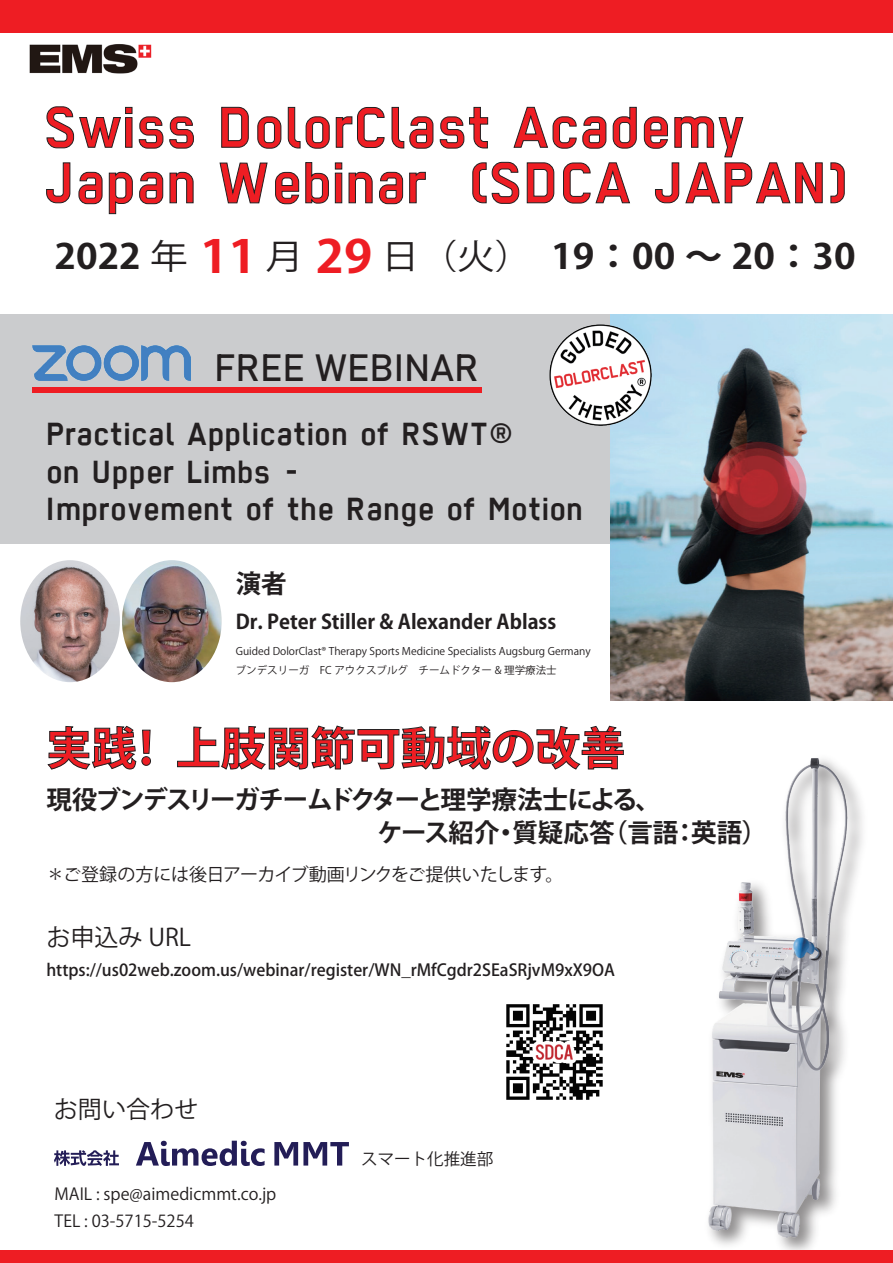
<style>
.page{position:relative;width:893px;height:1263px;background:#fff}
.page>*{position:absolute;margin:0;border:0;box-sizing:border-box;transform-origin:0 0}
.t1{font:700 64.5px/55.5px "TRANS";color:#ee1d23}
.t2{font:700 45px "Koz Go Pr 6 N";color:#ee1d23}
.t3{font:37.5px "Bahnschrift";color:#231f20}
.t4{font:700 36px/37.5px "TRANS";color:#231f20}
.t5{font:700 34.5px "Koz Go Pro";color:#231f20;scale:1.09 1}
.t6{font:700 25.5px/33px "Koz Go Pr 6 N";letter-spacing:-.055em;color:#231f20}
.t7{font:24px "Koz Go Pr 6 N";color:#231f20}
.t8{font:700 19.95px "Koz Go Pr 6 N";color:#231f20}
.t9{font:18px "Koz Go Pro";letter-spacing:-.04em;color:#231f20}
.t10{font:500 16.5px "Koz Go Pr 6 N";color:#231f20}
.t11{font:16.5px/27.3px "Koz Go Pr 6 N";color:#231f20}
.t12{font:10.5px/18.3px "Koz Go Pr 6 N";color:#231f20}
.s1{font-weight:400}
.s2{font-size:45px;color:#ee1d23}
</style>
<div class="page">
<img style="left:708px;top:758px;width:155px;height:487px">
<div style="left:0;top:314px;width:892px;height:230px;background:#cbccce"></div>
<img style="left:610px;top:314px;width:282px;height:386px">
<img style="left:549px;top:318px;width:108px;height:114px">
<img style="left:29px;top:44px;width:123px;height:30px">
<div style="left:0;top:0;width:892px;height:32px;background:#ee1d23"></div>
<svg style="left:46px;top:106px;width:86px;height:42px"></svg>
<svg style="left:139px;top:116px;width:24px;height:33px"></svg>
<svg style="left:169px;top:116px;width:25px;height:33px"></svg>
<svg style="left:221px;top:107px;width:28px;height:41px"></svg>
<svg style="left:257px;top:116px;width:24px;height:33px"></svg>
<svg style="left:287px;top:107px;width:42px;height:42px"></svg>
<svg style="left:335px;top:107px;width:49px;height:41px"></svg>
<svg style="left:391px;top:107px;width:42px;height:42px"></svg>
<svg style="left:439px;top:107px;width:49px;height:42px"></svg>
<svg style="left:513px;top:107px;width:63px;height:42px"></svg>
<svg style="left:582px;top:116px;width:24px;height:33px"></svg>
<svg style="left:612px;top:107px;width:24px;height:42px"></svg>
<svg style="left:46px;top:162px;width:24px;height:41px"></svg>
<svg style="left:78px;top:172px;width:24px;height:32px"></svg>
<svg style="left:109px;top:172px;width:24px;height:42px"></svg>
<svg style="left:139px;top:172px;width:24px;height:32px"></svg>
<svg style="left:169px;top:172px;width:24px;height:31px"></svg>
<svg style="left:219px;top:162px;width:48px;height:41px"></svg>
<svg style="left:275px;top:172px;width:24px;height:32px"></svg>
<svg style="left:305px;top:162px;width:37px;height:42px"></svg>
<svg style="left:348px;top:172px;width:24px;height:31px"></svg>
<svg style="left:379px;top:172px;width:24px;height:32px"></svg>
<svg style="left:409px;top:172px;width:16px;height:31px"></svg>
<svg style="left:472px;top:162px;width:47px;height:42px"></svg>
<svg style="left:526px;top:162px;width:28px;height:41px"></svg>
<svg style="left:563px;top:162px;width:66px;height:42px"></svg>
<svg style="left:643px;top:116px;width:179px;height:87px"></svg>
<svg style="left:830px;top:162px;width:14px;height:41px"></svg>
<img style="left:32px;top:345px;width:159px;height:36px">
<svg style="left:54px;top:1150px;width:65px;height:16px"></svg>
<svg style="left:136px;top:1140px;width:128px;height:26px"></svg>
<svg style="left:274px;top:1142px;width:75px;height:23px"></svg>
<img style="left:506px;top:1004px;width:97px;height:96px">
<div style="left:0;top:1250px;width:892px;height:13px;background:#ee1d23"></div>
<div style="left:32px;top:387px;width:449px;height:5px;background:#ee1d23"></div>
<svg style="left:47px;top:725px;width:104px;height:45px"></svg>
<svg style="left:177px;top:667px;width:446px;height:103px"></svg>
<img style="left:20px;top:560px;width:100px;height:122px">
<img style="left:122px;top:560px;width:99px;height:122px">
<h1 class="t1" style="left:46px;top:99px;width:805px">Swiss DolorClast Academy<br>Japan Webinar (SDCA JAPAN)</h1>
<h3 class="t5" style="left:55px;top:234px;width:736px">2022 <span class="s1">年</span> <span class="s2">11</span> <span class="s1">月</span> <span class="s2">29</span> <span class="s1">日（火）　</span>19：00 ～ 20：30</h3>
<h3 class="t3" style="left:214px;top:339px;width:266px">FREE WEBINAR</h3>
<h3 class="t4" style="left:47px;top:415px;width:538px">Practical Application of RSWT®<br>on Upper Limbs -<br>Improvement of the Range of Motion</h3>
<h3 class="t6" style="left:236px;top:568px;width:52px">演者</h3>
<h3 class="t8" style="left:236px;top:610px;width:322px">Dr. Peter Stiller &amp; Alexander Ablass</h3>
<p class="t12" style="left:236px;top:642px;width:356px">Guided DolorClast® Therapy Sports Medicine Specialists Augsburg Germanyブンデスリーガ　FC アウクスブルグ　チームドクター &amp; 理学療法士</p>
<h2 class="t2" style="left:46px;top:723px;width:580px">実践！ 上肢関節可動域の改善</h2>
<h3 class="t6" style="left:377px;top:783px;width:391px;text-indent:-330px">現役ブンデスリーガチームドクターと理学療法士による、<br>ケース紹介・質疑応答（言語：英語）</h3>
<h3 class="t9" style="left:46px;top:862px;width:518px">＊ご登録の方には後日アーカイブ動画リンクをご提供いたします。</h3>
<h3 class="t7" style="left:46px;top:923px;width:146px">お申込み URL</h3>
<h3 class="t10" style="left:46px;top:960px;width:570px">https://us02web.zoom.us/webinar/register/WN_rMfCgdr2SEaSRjvM9xX9OA</h3>
<h3 class="t7" style="left:54px;top:1095px;width:145px">お問い合わせ</h3>
<h3 class="t11" style="left:55px;top:1180px;width:223px">MAIL : spe@aimedicmmt.co.jp<br>TEL : 03-5715-5254</h3>
<h3 class="t11" style="left:361px;top:1145px;width:133px">スマート化推進部</h3>
</div>
